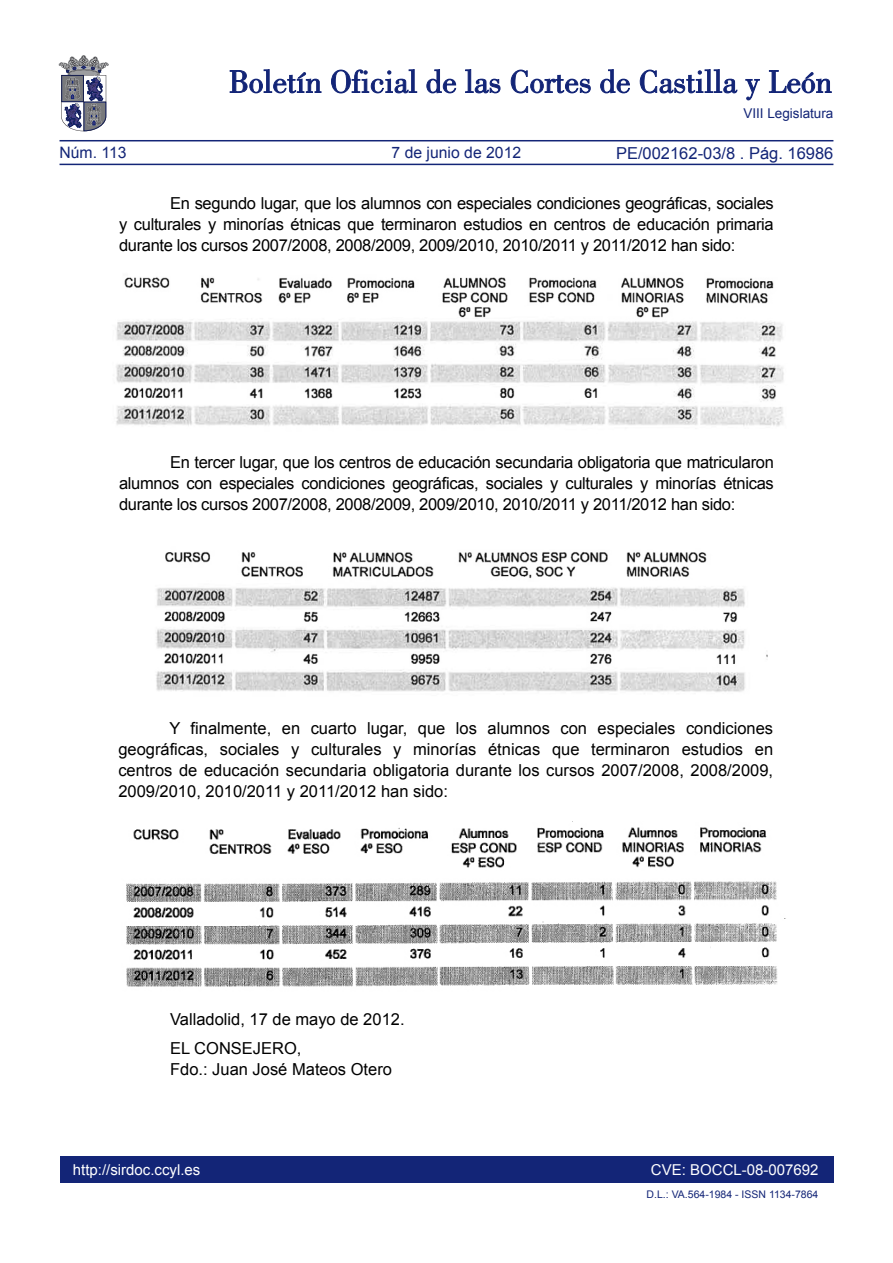
<style>
.page{position:relative;width:893px;height:1263px;background:#fff}
.page>*{position:absolute;margin:0;border:0;box-sizing:border-box;transform-origin:0 0}
.TEXTO_NORMAL{font:16.5px/21px "Arial";letter-spacing:-.02em;color:#000;text-align:justify}
.TEXTO_NORMAL-2{font:16.5px "Arial";color:#000}
.t1{font:16.5px "Arial";color:#132577}
.t2{font:15.75px "Arial";color:#132577}
.t3{font:15px "Arial";color:#fff}
.t4{font:13.5px "Arial";color:#132577}
.TEXTO_NORMAL-3{font:10.5px "Arial";color:#132577}
</style>
<div class="page">
<div style="left:60px;top:1157px;width:773px;height:26px;background:#132577"></div>
<hr style="left:60px;top:164px;width:773px;height:1px;background:#132577">
<hr style="left:60px;top:140px;width:773px;height:1px;background:#132577">
<svg style="left:230px;top:69px;width:91px;height:24px"></svg>
<svg style="left:331px;top:69px;width:86px;height:24px"></svg>
<svg style="left:426px;top:69px;width:30px;height:24px"></svg>
<svg style="left:465px;top:69px;width:35px;height:24px"></svg>
<svg style="left:511px;top:70px;width:80px;height:23px"></svg>
<svg style="left:600px;top:69px;width:30px;height:24px"></svg>
<svg style="left:640px;top:69px;width:97px;height:24px"></svg>
<svg style="left:745px;top:79px;width:15px;height:21px"></svg>
<svg style="left:769px;top:70px;width:62px;height:23px"></svg>
<svg style="left:59px;top:55px;width:49px;height:76px"></svg>
<img style="left:116px;top:277px;width:668px;height:149px">
<img style="left:156px;top:551px;width:612px;height:141px">
<img style="left:126px;top:821px;width:660px;height:166px">
<p class="t4" style="left:743px;top:105px;width:92px">VIII Legislatura</p>
<p class="t1" style="left:616px;top:142px;width:219px">PE/002162-03/8 . Pág. 16986</p>
<p class="TEXTO_NORMAL" style="left:119px;top:193px;width:656px;text-indent:51px">En segundo lugar, que los alumnos con especiales condiciones geográficas, sociales y culturales y minorías étnicas que terminaron estudios en centros de educación primaria durante los cursos 2007/2008, 2008/2009, 2009/2010, 2010/2011 y 2011/2012 han sido:</p>
<p class="t2" style="left:60px;top:142px;width:69px">Núm. 113</p>
<p class="t2" style="left:392px;top:142px;width:131px">7 de junio de 2012</p>
<p class="TEXTO_NORMAL" style="left:119px;top:452px;width:656px;text-indent:51px">En tercer lugar, que los centros de educación secundaria obligatoria que matricularon alumnos con especiales condiciones geográficas, sociales y culturales y minorías étnicas durante los cursos 2007/2008, 2008/2009, 2009/2010, 2010/2011 y 2011/2012 han sido:</p>
<p class="TEXTO_NORMAL" style="left:118px;top:718px;width:656px;text-indent:51px">Y finalmente, en cuarto lugar, que los alumnos con especiales condiciones geográficas, sociales y culturales y minorías étnicas que terminaron estudios en centros de educación secundaria obligatoria durante los cursos 2007/2008, 2008/2009, 2009/2010, 2010/2011 y 2011/2012 han sido:</p>
<p class="TEXTO_NORMAL-2" style="left:170px;top:1008px;width:236px">Valladolid, 17 de mayo de 2012.</p>
<p class="TEXTO_NORMAL-2" style="left:170px;top:1038px;width:133px">EL CONSEJERO,</p>
<p class="TEXTO_NORMAL-2" style="left:170px;top:1059px;width:223px">Fdo.: Juan José Mateos Otero</p>
<p class="t3" style="left:73px;top:1159px;width:129px">http://sirdoc.ccyl.es</p>
<p class="t3" style="left:651px;top:1159px;width:169px">CVE: BOCCL-08-007692</p>
<p class="TEXTO_NORMAL-3" style="left:647px;top:1188px;width:173px">D.L.: VA.564-1984 - ISSN 1134-7864</p>
</div>
